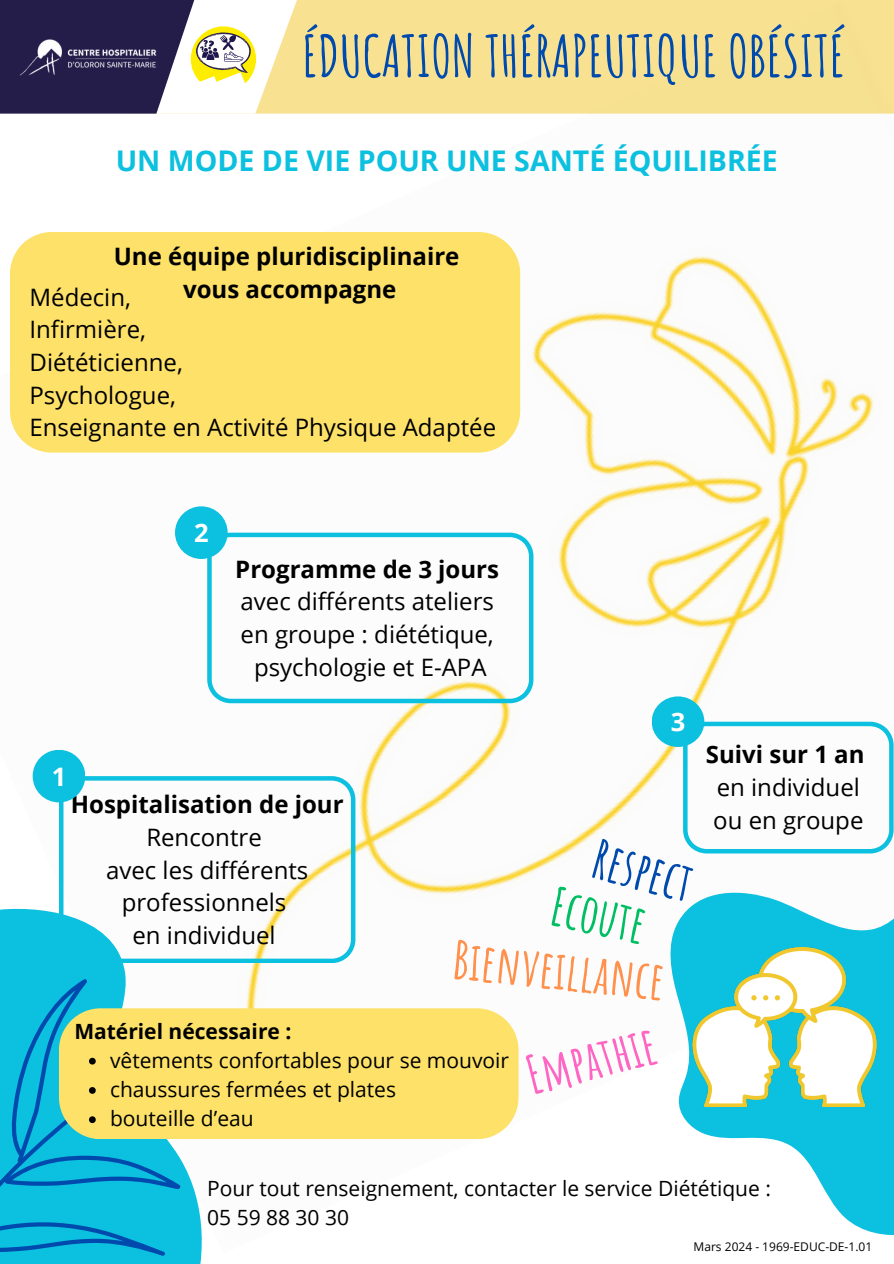
<style>
.page{position:relative;width:894px;height:1264px;background:#fff}
.page>*{position:absolute;margin:0;border:0;box-sizing:border-box;transform-origin:0 0}
.t1{font:700 57px "Amatic SC";color:#004aad}
.t2{font:700 52.5px "Amatic SC";color:#ff914d}
.t3{font:700 52.5px "Amatic SC";color:#ff66c4}
.t4{font:700 52.5px "Amatic SC";color:#004aad}
.t5{font:700 52.5px "Amatic SC";color:#00bf63}
.t6{font:700 28.5px "Open Sans";color:#0cc0df}
.t7{font:700 25.5px "Open Sans";color:#fff}
.t8{font:24px/32.7px "Open Sans";color:#000;text-align:center}
.t9{font:700 24px/32.7px "Open Sans";color:#000;text-align:center}
.t10{font:21px "Open Sans";color:#000}
.t11{font:700 21px "Open Sans";color:#000}
.t12{font:12px "Open Sans";color:#000}
.s1{font-weight:700}
</style>
<div class="page">
<img style="left:32px;top:256px;width:842px;height:848px">
<svg style="left:0;top:904px;width:207px;height:75px;fill:#0cc0df"></svg>
<svg style="left:665px;top:841px;width:228px;height:394px"></svg>
<svg style="left:59px;top:776px;width:296px;height:186px"></svg>
<svg style="left:207px;top:532px;width:326px;height:171px"></svg>
<img style="left:691px;top:947px;width:186px;height:159px">
<div style="left:126px;top:0;width:767px;height:114px;background:#f8e292"></div>
<svg style="left:223px;top:0;width:99px;height:114px"></svg>
<svg style="left:0;top:0;width:223px;height:114px;background:#524d70"></svg>
<div style="left:230px;top:1008px;width:288px;height:131px;background:#fde168"></div>
<svg style="left:0;top:979px;width:230px;height:284px;background:#76c8b7"></svg>
<img style="left:18px;top:33px;width:143px;height:49px">
<div style="left:175px;top:506px;width:52px;height:53px;background:#0cc0df;border-radius:50%"></div>
<div style="left:33px;top:749px;width:52px;height:53px;background:#0cc0df;border-radius:50%"></div>
<svg style="left:683px;top:721px;width:210px;height:132px"></svg>
<div style="left:651px;top:696px;width:53px;height:51px;background:#0cc0df;border-radius:50%"></div>
<div style="left:10px;top:232px;width:510px;height:220px;background:#fde168"></div>
<div style="left:191px;top:26px;width:65px;height:66px;background:#ffed00;border-radius:50%"></div>
<svg style="left:196px;top:32px;width:55px;height:65px"></svg>
<p class="t1" style="left:302px;top:19px;width:544px">ÉDUCATION THÉRAPEUTIQUE OBÉSITÉ</p>
<h2 class="t6" style="left:116px;top:140px;width:663px">UN MODE DE VIE POUR UNE SANTÉ ÉQUILIBRÉE</h2>
<p class="t9" style="left:114px;top:239px;width:347px">Une équipe pluridisciplinaire vous accompagne</p>
<h2 class="t8" style="left:30px;top:280px;width:468px;text-align:left">Médecin,<br>Infirmière,<br>Diététicienne,<br>Psychologue,<br>Enseignante en Activité Physique Adaptée</h2>
<p class="t7" style="left:194px;top:515px;width:16px">2</p>
<p class="t8" style="left:235px;top:552px;width:265px"><span class="s1">Programme de 3 jours </span>avec différents ateliers en groupe : diététique, psychologie et E-APA</p>
<h5 class="t7" style="left:670px;top:704px;width:16px">3</h5>
<h5 class="t7" style="left:52px;top:758px;width:16px">1</h5>
<p class="t8" style="left:71px;top:787px;width:274px"><span class="s1">Hospitalisation de jour<br></span>Rencontre<br>avec les différents professionnels<br>en individuel</p>
<h2 class="t4" style="left:602px;top:824px;width:102px;rotate:15deg">Respect</h2>
<h2 class="t2" style="left:456px;top:925px;width:214px;rotate:6deg">Bienveillance</h2>
<h6 class="t5" style="left:559px;top:872px;width:97px;rotate:12deg">Ecoute</h6>
<h3 class="t11" style="left:74px;top:1016px;width:218px">Matériel nécessaire :</h3>
<h4 class="t10" style="left:110px;top:1045px;width:400px">vêtements confortables pour se mouvoir</h4>
<h5 class="t10" style="left:110px;top:1074px;width:287px">chaussures fermées et plates</h5>
<p class="t10" style="left:110px;top:1103px;width:145px">bouteille d’eau</p>
<p class="t3" style="left:519px;top:1042px;width:134px;rotate:-14deg">Empathie</p>
<p class="t8" style="left:705px;top:737px;width:160px"><span class="s1">Suivi sur 1 an </span>en individuel ou en groupe</p>
<p class="t10" style="left:207px;top:1173px;width:565px">Pour tout renseignement, contacter le service Diététique :</p>
<p class="t10" style="left:207px;top:1202px;width:143px">05 59 88 30 30</p>
<p class="t12" style="left:693px;top:1237px;width:180px">Mars 2024 - 1969-EDUC-DE-1.01</p>
</div>
